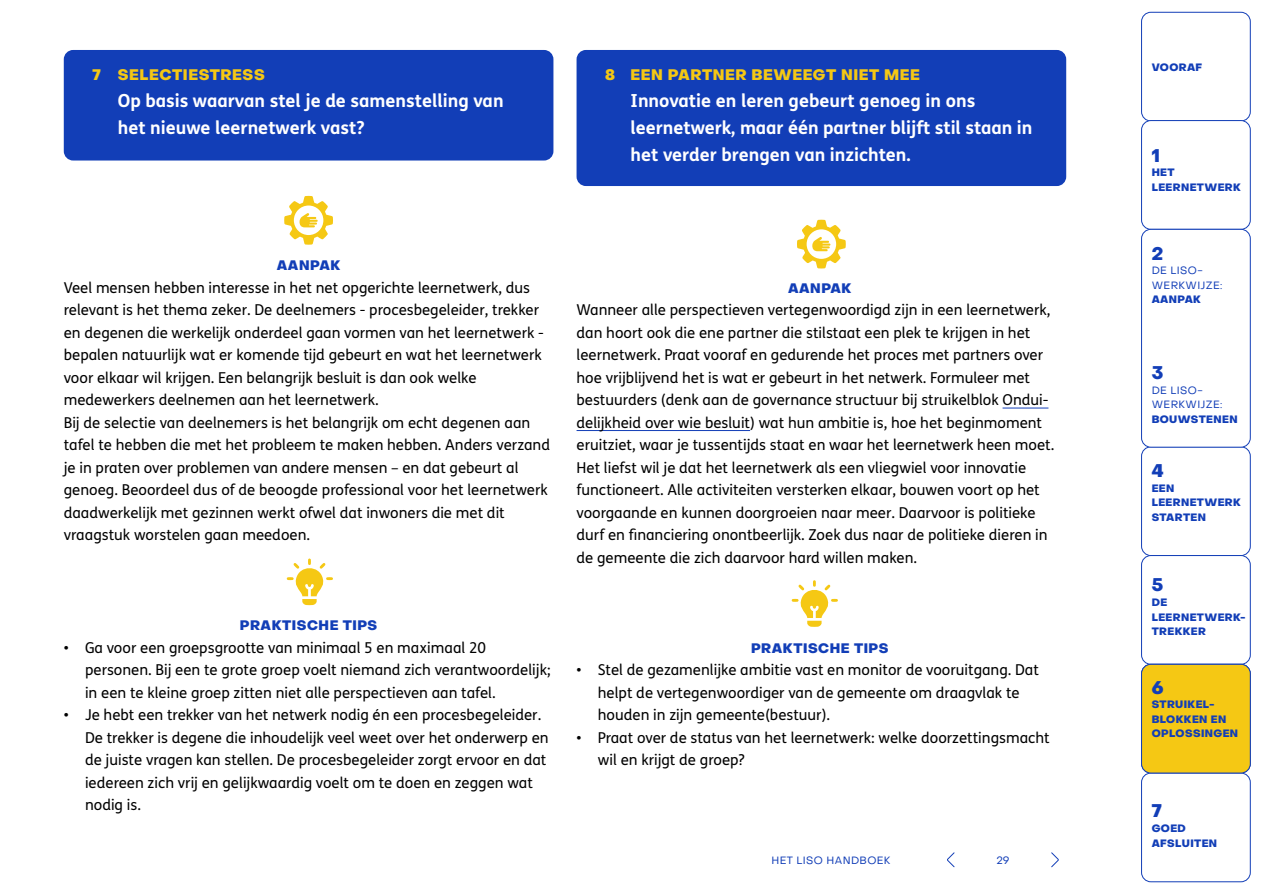
<style>
.page{position:relative;width:1263px;height:893px;background:#fff}
.page>*{position:absolute;margin:0;border:0;box-sizing:border-box;transform-origin:0 0}
.t1{font:700 18px/27px "FS Me";color:#fff}
.t2{font:800 18px "Object Sans";color:#123eb7}
.t3{font:15px/22.5px "FS Me";color:#000}
.t4{font:800 15px "Object Sans";letter-spacing:.04em;color:#f5c814}
.t5{font:800 13.5px "Object Sans";letter-spacing:.04em;color:#123eb7}
.t6{font:800 10.5px/14.5px "Object Sans";letter-spacing:.04em;color:#123eb7}
.t7{font:10.5px/14.5px "Object Sans";letter-spacing:.04em;color:#123eb7}
</style>
<div class="page">
<div style="left:1141px;top:12px;width:110px;height:109px;border:1px solid #123eb7;border-radius:9px"></div>
<div style="left:1141px;top:120px;width:110px;height:110px;border:1px solid #123eb7;border-radius:9px"></div>
<div style="left:1141px;top:446px;width:110px;height:110px;border:1px solid #123eb7;border-radius:9px"></div>
<div style="left:1141px;top:555px;width:110px;height:110px;border:1px solid #123eb7;border-radius:9px"></div>
<div style="left:1141px;top:773px;width:110px;height:109px;border:1px solid #123eb7;border-radius:9px"></div>
<div style="left:1141px;top:229px;width:110px;height:219px;border:1px solid #123eb7;border-radius:9px"></div>
<svg style="left:1051px;top:852px;width:8px;height:16px"></svg>
<svg style="left:947px;top:852px;width:8px;height:16px"></svg>
<hr style="left:1002px;top:408px;width:46px;height:1px;background:#123eb7">
<hr style="left:576px;top:430px;width:174px;height:1px;background:#123eb7">
<svg style="left:284px;top:196px;width:49px;height:49px"></svg>
<div style="left:64px;top:50px;width:489px;height:111px;background:#123eb7;border-radius:9px"></div>
<svg style="left:797px;top:220px;width:49px;height:49px"></svg>
<div style="left:576px;top:50px;width:490px;height:136px;background:#123eb7;border-radius:9px"></div>
<svg style="left:286px;top:558px;width:47px;height:47px"></svg>
<svg style="left:791px;top:580px;width:47px;height:47px"></svg>
<div style="left:1141px;top:664px;width:109px;height:109px;background:#f5c814;border-radius:9px"></div>
<div style="left:1141px;top:664px;width:110px;height:109px;border:1px solid #123eb7;border-radius:9px"></div>
<p class="t4" style="left:92px;top:66px;width:174px">7 SELECTIESTRESS</p>
<p class="t1" style="left:118px;top:87px;width:387px">Op basis waarvan stel je de samenstelling van het nieuwe leernetwerk vast?</p>
<p class="t4" style="left:605px;top:66px;width:316px">8 EEN PARTNER BEWEEGT NIET MEE</p>
<p class="t1" style="left:631px;top:87px;width:403px">Innovatie en leren gebeurt genoeg in ons leernetwerk, maar één partner blijft stil staan in het verder brengen van inzichten.</p>
<p class="t5" style="left:277px;top:257px;width:65px">AANPAK</p>
<p class="t3" style="left:64px;top:276px;width:488px">Veel mensen hebben interesse in het net opgerichte leernetwerk, dus relevant is het thema zeker. De deelnemers - procesbegeleider, trekker en degenen die werkelijk onderdeel gaan vormen van het leernetwerk - bepalen natuurlijk wat er komende tijd gebeurt en wat het leernetwerk voor elkaar wil krijgen. Een belangrijk besluit is dan ook welke medewerkers deelnemen aan het leernetwerk.<br>Bij de selectie van deelnemers is het belangrijk om echt degenen aan tafel te hebben die met het probleem te maken hebben. Anders verzand je in praten over problemen van andere mensen – en dat gebeurt al genoeg. Beoordeel dus of de beoogde professional voor het leernetwerk daadwerkelijk met gezinnen werkt ofwel dat inwoners die met dit vraagstuk worstelen gaan meedoen.</p>
<p class="t5" style="left:240px;top:617px;width:139px">PRAKTISCHE TIPS</p>
<p class="t3" style="left:85px;top:636px;width:467px;text-indent:-21px">• Ga voor een groepsgrootte van minimaal 5 en maximaal 20 personen. Bij een te grote groep voelt niemand zich verantwoordelijk; in een te kleine groep zitten niet alle perspectieven aan tafel.</p>
<p class="t3" style="left:85px;top:703px;width:465px;text-indent:-21px">• Je hebt een trekker van het netwerk nodig én een procesbegeleider.<br>De trekker is degene die inhoudelijk veel weet over het onderwerp en de juiste vragen kan stellen. De procesbegeleider zorgt ervoor en dat iedereen zich vrij en gelijkwaardig voelt om te doen en zeggen wat nodig is.</p>
<p class="t5" style="left:788px;top:280px;width:65px">AANPAK</p>
<p class="t3" style="left:576px;top:298px;width:479px">Wanneer alle perspectieven vertegenwoordigd zijn in een leernetwerk, dan hoort ook die ene partner die stilstaat een plek te krijgen in het leernetwerk. Praat vooraf en gedurende het proces met partners over hoe vrijblijvend het is wat er gebeurt in het netwerk. Formuleer met bestuurders (denk aan de governance structuur bij struikelblok Ondui&shy;delijkheid over wie besluit) wat hun ambitie is, hoe het beginmoment eruitziet, waar je tussentijds staat en waar het leernetwerk heen moet.<br>Het liefst wil je dat het leernetwerk als een vliegwiel voor innovatie functioneert. Alle activiteiten versterken elkaar, bouwen voort op het voorgaande en kunnen doorgroeien naar meer. Daarvoor is politieke durf en financiering onontbeerlijk. Zoek dus naar de politieke dieren in de gemeente die zich daarvoor hard willen maken.</p>
<p class="t5" style="left:751px;top:640px;width:139px">PRAKTISCHE TIPS</p>
<p class="t3" style="left:598px;top:658px;width:443px;text-indent:-21px">• Stel de gezamenlijke ambitie vast en monitor de vooruitgang. Dat helpt de vertegenwoordiger van de gemeente om draagvlak te houden in zijn gemeente(bestuur).</p>
<p class="t3" style="left:598px;top:726px;width:453px;text-indent:-21px">• Praat over de status van het leernetwerk: welke doorzettingsmacht wil en krijgt de groep?</p>
<p class="t7" style="left:771px;top:853px;width:121px">HET LISO HANDBOEK</p>
<p class="t7" style="left:996px;top:853px;width:14px">29</p>
<p class="t6" style="left:1152px;top:60px;width:52px">VOORAF</p>
<p class="t2" style="left:1152px;top:144px;width:10px">1</p>
<p class="t6" style="left:1152px;top:166px;width:91px">HET<br>LEERNETWERK</p>
<p class="t2" style="left:1152px;top:243px;width:13px">2</p>
<p class="t7" style="left:1152px;top:264px;width:72px">DE LISO-<br>WERKWIJZE:</p>
<p class="t6" style="left:1152px;top:293px;width:51px">AANPAK</p>
<p class="t2" style="left:1152px;top:362px;width:13px">3</p>
<p class="t7" style="left:1152px;top:383px;width:72px">DE LISO-<br>WERKWIJZE:</p>
<p class="t6" style="left:1152px;top:412px;width:87px">BOUWSTENEN</p>
<p class="t2" style="left:1152px;top:460px;width:13px">4</p>
<p class="t6" style="left:1152px;top:481px;width:91px">EEN<br>LEERNETWERK<br>STARTEN</p>
<p class="t2" style="left:1152px;top:574px;width:13px">5</p>
<p class="t6" style="left:1152px;top:595px;width:95px">DE<br>LEERNETWERK-<br>TREKKER</p>
<p class="t2" style="left:1152px;top:677px;width:13px">6</p>
<p class="t6" style="left:1152px;top:698px;width:88px">STRUIKEL-<br>BLOKKEN EN<br>OPLOSSINGEN</p>
<p class="t2" style="left:1152px;top:800px;width:11px">7</p>
<p class="t6" style="left:1152px;top:821px;width:67px">GOED<br>AFSLUITEN</p>
</div>
